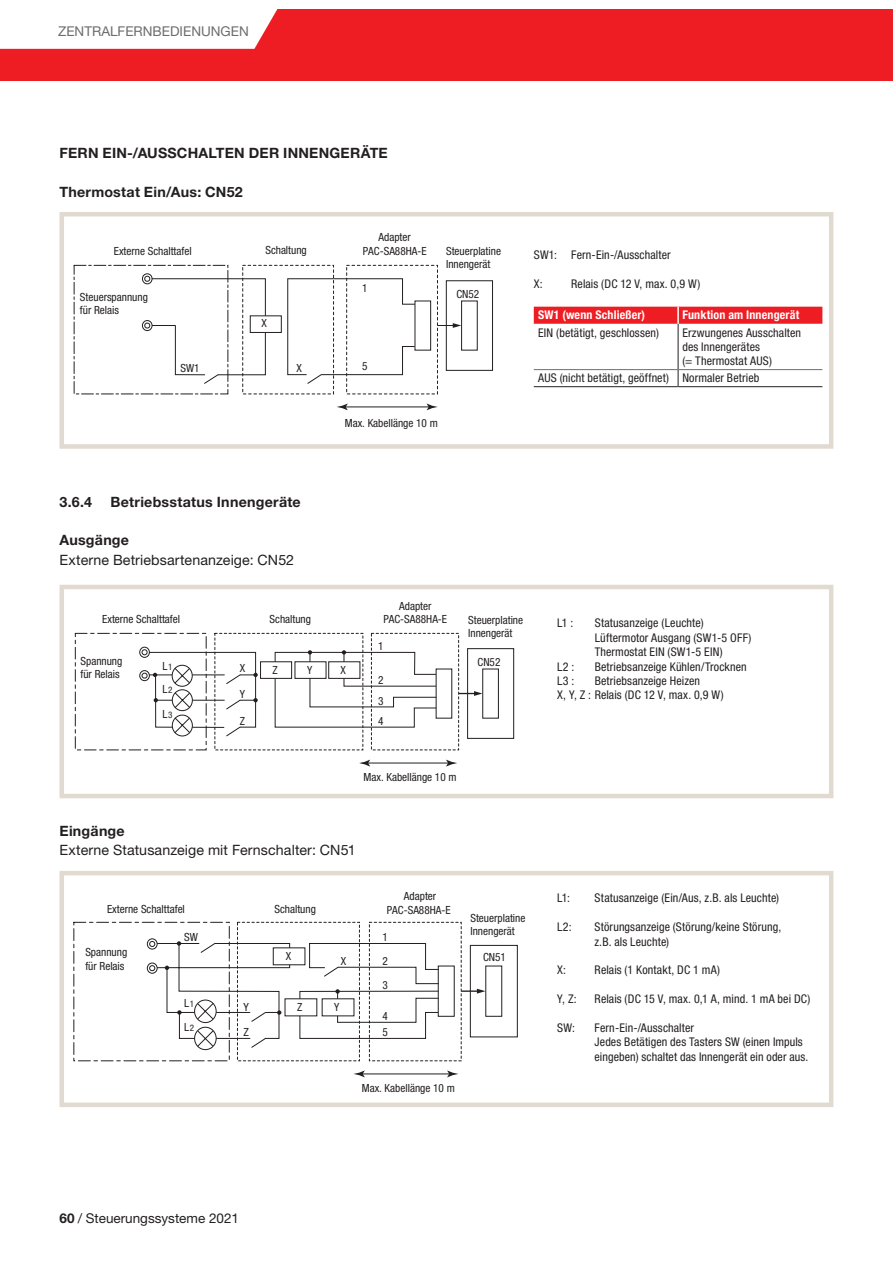
<style>
.page{position:relative;width:893px;height:1263px;background:#fff}
.page>*{position:absolute;margin:0;border:0;box-sizing:border-box;transform-origin:0 0}
.t1{font:700 14.25px "Helvetica Neue LT Pro";letter-spacing:.015em;color:#231f20}
.t2{font:14.25px "Helvetica Neue LT Pro";letter-spacing:.01em;color:#231f20}
.t3{font:13.5px "Helvetica Neue LT Pro";color:#231f20}
.t4{font:13.5px "Helvetica Neue LT Pro";color:#6c6d70}
.t5{font:condensed 12px/14.4px "Helvetica Neue LT Pro";letter-spacing:.01em;color:#231f20}
.t6{font:700 condensed 12px "Helvetica Neue LT Pro";letter-spacing:.015em;color:#fff}
.t7{font:condensed 11.25px/13.5px "Helvetica Neue LT Pro";color:#231f20}
.t8{font:condensed 11.25px "Helvetica Neue LT Pro";color:#231f20;scale:1.04 1}
.s1{font-size:9px}
.s2{font-weight:700}
</style>
<div class="page">
<div style="left:0;top:10px;width:893px;height:71px;background:#ee1d23"></div>
<svg style="left:0;top:9px;width:281px;height:40px;background:#fef1f2"></svg>
<div style="left:60px;top:212px;width:773px;height:237px;border:4px solid #e1dad1"></div>
<div style="left:446px;top:280px;width:47px;height:91px;border:1px solid #231f20"></div>
<div style="left:142px;top:320px;width:10px;height:11px;border:1px solid #231f20;border-radius:50%"></div>
<div style="left:142px;top:273px;width:10px;height:11px;border:1px solid #231f20;border-radius:50%"></div>
<svg style="left:144px;top:265px;width:334px;height:130px"></svg>
<hr style="left:345px;top:407px;width:85px;height:1px;background:#231f20">
<svg style="left:427px;top:404px;width:11px;height:6px"></svg>
<svg style="left:337px;top:404px;width:11px;height:6px"></svg>
<div style="left:250px;top:315px;width:32px;height:18px;border:1px solid #231f20"></div>
<hr style="left:678px;top:324px;width:1px;height:45px;background:#231f20">
<svg style="left:678px;top:370px;width:1px;height:16px"></svg>
<hr style="left:534px;top:369px;width:144px;height:1px;background:#6c6d70">
<hr style="left:678px;top:369px;width:144px;height:1px;background:#6c6d70">
<hr style="left:534px;top:386px;width:144px;height:1px;background:#231f20">
<hr style="left:678px;top:386px;width:144px;height:1px;background:#231f20">
<div style="left:534px;top:307px;width:288px;height:17px;background:#ee1d23"></div>
<div style="left:60px;top:585px;width:773px;height:213px;border:4px solid #e1dad1"></div>
<div style="left:75px;top:633px;width:132px;height:117px;border:1px dashed #231f20"></div>
<div style="left:467px;top:648px;width:47px;height:91px;border:1px solid #231f20"></div>
<hr style="left:367px;top:763px;width:82px;height:1px;background:#231f20">
<svg style="left:446px;top:760px;width:11px;height:6px"></svg>
<svg style="left:359px;top:760px;width:11px;height:6px"></svg>
<div style="left:139px;top:670px;width:11px;height:11px;border:1px solid #231f20;border-radius:50%"></div>
<div style="left:139px;top:647px;width:11px;height:11px;border:1px solid #231f20;border-radius:50%"></div>
<svg style="left:142px;top:633px;width:357px;height:118px"></svg>
<div style="left:60px;top:871px;width:773px;height:236px;border:4px solid #e1dad1"></div>
<div style="left:237px;top:922px;width:123px;height:139px;border:1px dashed #231f20"></div>
<div style="left:470px;top:945px;width:48px;height:92px;border:1px solid #231f20"></div>
<div style="left:194px;top:1027px;width:23px;height:23px;border:1px solid #231f20;border-radius:50%"></div>
<hr style="left:362px;top:1073px;width:88px;height:1px;background:#231f20">
<svg style="left:447px;top:1070px;width:11px;height:7px"></svg>
<svg style="left:353px;top:1070px;width:12px;height:7px"></svg>
<div style="left:147px;top:963px;width:11px;height:11px;border:1px solid #231f20;border-radius:50%"></div>
<div style="left:147px;top:938px;width:11px;height:11px;border:1px solid #231f20;border-radius:50%"></div>
<svg style="left:149px;top:941px;width:353px;height:107px"></svg>
<p class="t4" style="left:58px;top:23px;width:192px">ZENTRALFERNBEDIENUNGEN</p>
<p class="t1" style="left:60px;top:145px;width:330px">FERN EIN-/AUSSCHALTEN DER INNENGERÄTE</p>
<p class="t1" style="left:60px;top:183px;width:185px">Thermostat Ein/Aus: CN52</p>
<p class="t7" style="left:114px;top:244px;width:79px">Externe Schalttafel</p>
<p class="t7" style="left:265px;top:243px;width:43px">Schaltung</p>
<p class="t7" style="left:80px;top:290px;width:69px">Steuerspannung für Relais</p>
<p class="t7" style="left:262px;top:316px;width:7px">X</p>
<p class="t7" style="left:180px;top:361px;width:21px">SW1</p>
<p class="t7" style="left:296px;top:361px;width:7px">X</p>
<p class="t7" style="left:363px;top:231px;width:65px;text-align:center">Adapter<br>PAC-SA88HA-E</p>
<p class="t7" style="left:362px;top:281px;width:7px">1</p>
<p class="t7" style="left:362px;top:359px;width:7px">5</p>
<p class="t7" style="left:446px;top:244px;width:56px;line-height:13px">Steuerplatine<br>Innengerät</p>
<p class="t7" style="left:456px;top:287px;width:24px">CN52</p>
<p class="t7" style="left:345px;top:417px;width:95px">Max. Kabellänge 10 m</p>
<p class="t5" style="left:534px;top:248px;width:138px">SW1: Fern-Ein-/Ausschalter</p>
<p class="t5" style="left:534px;top:277px;width:10px">X:</p>
<p class="t5" style="left:571px;top:277px;width:131px">Relais (DC 12 V, max. 0,9 W)</p>
<p class="t6" style="left:538px;top:308px;width:109px">SW1 (wenn Schließer)</p>
<p class="t6" style="left:682px;top:308px;width:118px">Funktion am Innengerät</p>
<p class="t5" style="left:538px;top:325px;width:122px">EIN (betätigt, geschlossen)</p>
<p class="t5" style="left:682px;top:325px;width:120px">Erzwungenes Ausschalten des Innengerätes<br>(= Thermostat AUS)</p>
<p class="t5" style="left:538px;top:371px;width:223px">AUS (nicht betätigt, geöffnet) Normaler Betrieb</p>
<p class="t1" style="left:60px;top:493px;width:34px">3.6.4</p>
<p class="t1" style="left:111px;top:493px;width:192px">Betriebsstatus Innengeräte</p>
<p class="t1" style="left:60px;top:532px;width:71px">Ausgänge</p>
<p class="t2" style="left:60px;top:551px;width:236px">Externe Betriebsartenanzeige: CN52</p>
<p class="t7" style="left:102px;top:612px;width:79px">Externe Schalttafel</p>
<p class="t7" style="left:270px;top:612px;width:43px">Schaltung</p>
<p class="t7" style="left:162px;top:653px;width:12px;line-height:24.2px;text-align:justify">L<span class="s1">1<br></span>L<span class="s1">2<br></span>L<span class="s1">3</span></p>
<p class="t7" style="left:240px;top:714px;width:7px">Z</p>
<p class="t7" style="left:81px;top:654px;width:43px">Spannung für Relais</p>
<p class="t7" style="left:240px;top:662px;width:7px">X</p>
<p class="t7" style="left:273px;top:663px;width:7px">Z</p>
<p class="t7" style="left:307px;top:663px;width:7px">Y</p>
<p class="t7" style="left:340px;top:663px;width:7px">X</p>
<p class="t7" style="left:240px;top:687px;width:7px">Y</p>
<p class="t7" style="left:383px;top:599px;width:65px;text-align:center">Adapter<br>PAC-SA88HA-E</p>
<p class="t7" style="left:378px;top:639px;width:7px">1</p>
<p class="t7" style="left:378px;top:670px;width:7px;line-height:20.5px;text-align:justify">2<br>3<br>4</p>
<p class="t7" style="left:468px;top:613px;width:56px">Steuerplatine<br>Innengerät</p>
<p class="t7" style="left:477px;top:655px;width:24px">CN52</p>
<p class="t7" style="left:364px;top:770px;width:95px">Max. Kabellänge 10 m</p>
<p class="t1" style="left:60px;top:822px;width:67px">Eingänge</p>
<p class="t2" style="left:60px;top:841px;width:298px">Externe Statusanzeige mit Fernschalter: CN51</p>
<p class="t7" style="left:387px;top:889px;width:65px;text-align:center">Adapter<br>PAC-SA88HA-E</p>
<p class="t7" style="left:107px;top:902px;width:79px">Externe Schalttafel</p>
<p class="t7" style="left:274px;top:902px;width:43px">Schaltung</p>
<p class="t7" style="left:470px;top:911px;width:56px">Steuerplatine<br>Innengerät</p>
<p class="t7" style="left:184px;top:930px;width:15px">SW</p>
<p class="t7" style="left:382px;top:925px;width:7px;line-height:24px;text-align:justify">1<br>2<br>3</p>
<p class="t7" style="left:382px;top:1008px;width:7px;line-height:16.2px">4<br>5</p>
<p class="t7" style="left:85px;top:945px;width:43px">Spannung für Relais</p>
<p class="t7" style="left:286px;top:949px;width:7px">X</p>
<p class="t7" style="left:483px;top:951px;width:24px">CN51</p>
<p class="t7" style="left:341px;top:954px;width:7px">X</p>
<p class="t7" style="left:184px;top:991px;width:12px;line-height:23.7px">L<span class="s1">1<br></span>L<span class="s1">2</span></p>
<p class="t7" style="left:297px;top:1000px;width:7px">Z</p>
<p class="t7" style="left:334px;top:1000px;width:7px">Y</p>
<p class="t8" style="left:244px;top:1000px;width:7px">Y</p>
<p class="t8" style="left:244px;top:1026px;width:7px">Z</p>
<p class="t7" style="left:362px;top:1081px;width:95px">Max. Kabellänge 10 m</p>
<p class="t5" style="left:557px;top:616px;width:18px">L1 :</p>
<p class="t5" style="left:595px;top:616px;width:158px">Statusanzeige (Leuchte)<br>Lüftermotor Ausgang (SW1-5 OFF)<br>Thermostat EIN (SW1-5 EIN)</p>
<p class="t5" style="left:557px;top:659px;width:19px">L2 :</p>
<p class="t5" style="left:595px;top:659px;width:154px">Betriebsanzeige Kühlen/Trocknen</p>
<p class="t5" style="left:557px;top:673px;width:19px">L3 :</p>
<p class="t5" style="left:557px;top:673px;width:168px;text-indent:38px">Betriebsanzeige Heizen<br>X, Y, Z : Relais (DC 12 V, max. 0,9 W)</p>
<p class="t5" style="left:557px;top:891px;width:14px">L1:</p>
<p class="t5" style="left:595px;top:891px;width:186px">Statusanzeige (Ein/Aus, z.B. als Leuchte)</p>
<p class="t5" style="left:557px;top:920px;width:16px">L2:</p>
<p class="t5" style="left:595px;top:920px;width:188px">Störungsanzeige (Störung/keine Störung, z.B. als Leuchte)</p>
<p class="t5" style="left:557px;top:963px;width:10px">X:</p>
<p class="t5" style="left:595px;top:963px;width:127px">Relais (1 Kontakt, DC 1 mA)</p>
<p class="t5" style="left:557px;top:992px;width:21px">Y, Z:</p>
<p class="t5" style="left:595px;top:992px;width:217px">Relais (DC 15 V, max. 0,1 A, mind. 1 mA bei DC)</p>
<p class="t5" style="left:557px;top:1020px;width:19px">SW:</p>
<p class="t5" style="left:595px;top:1020px;width:215px">Fern-Ein-/Ausschalter<br>Jedes Betätigen des Tasters SW (einen Impuls eingeben) schaltet das Innengerät ein oder aus.</p>
<p class="t3" style="left:60px;top:1210px;width:181px"><span class="s2">60</span> / Steuerungssysteme 2021</p>
</div>
